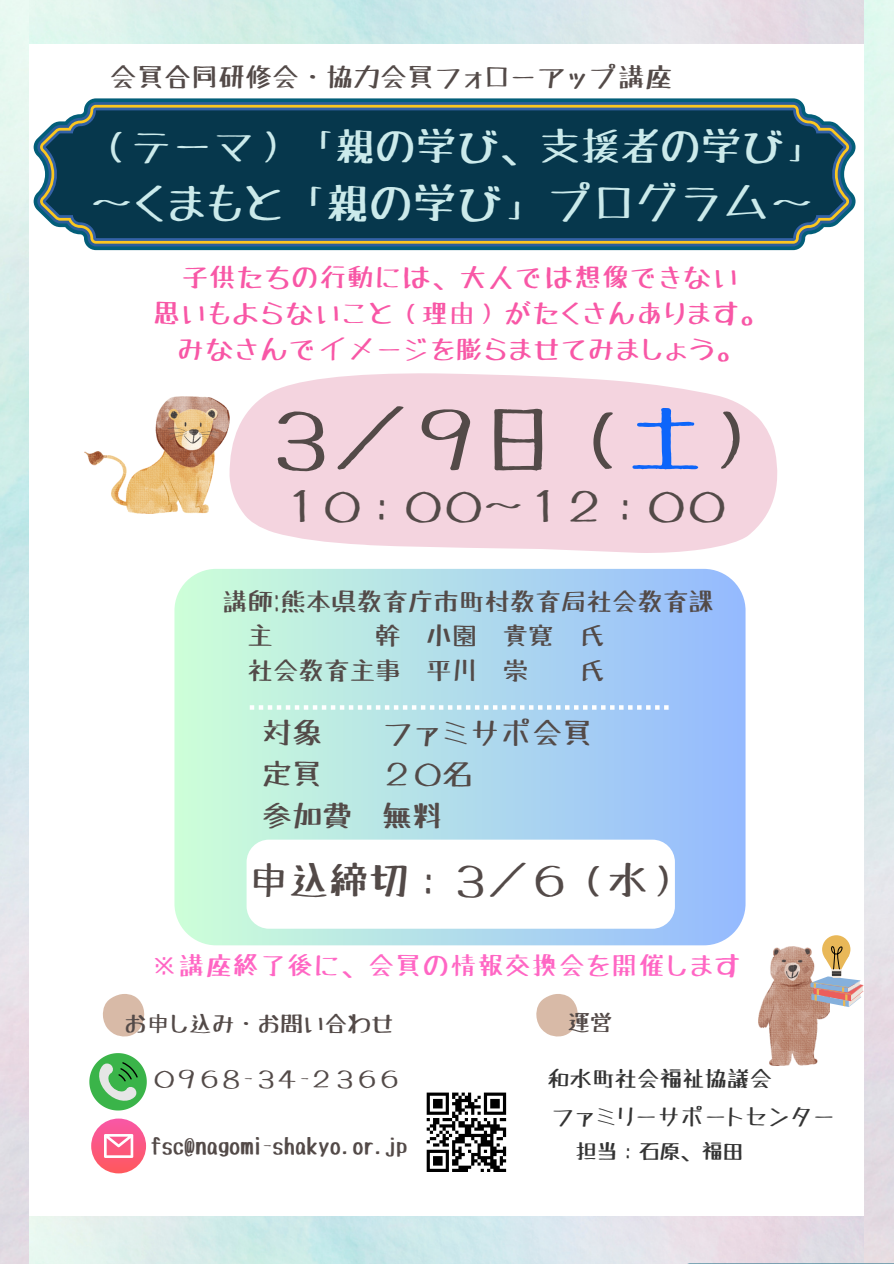
<style>
.page{position:relative;width:894px;height:1264px;background:#fff}
.page>*{position:absolute;margin:0;border:0;box-sizing:border-box;transform-origin:0 0}
.t1{font:73.65px "Tanuki Permanent Marker";color:#534a48}
.t2{font:43.05px "Tanuki Permanent Marker";color:#cbeaeb}
.t3{font:40.5px "Tanuki Permanent Marker";color:#534a48}
.t4{font:40.05px "Tanuki Permanent Marker";color:#cbeaeb}
.t5{font:39.75px "Tanuki Permanent Marker";color:#534a48}
.t6{font:30px/41.7px "Tanuki Permanent Marker";color:#534a48}
.t7{font:27px "Tanuki Permanent Marker";color:#534a48}
.t8{font:26.25px/36px "Tanuki Permanent Marker";letter-spacing:.05em;color:#f857a6;text-align:center}
.t9{font:25.8px "Tanuki Permanent Marker";letter-spacing:.05em;color:#ff66c4}
.t10{font:25.5px/34.8px "Tanuki Permanent Marker";color:#534a48}
.t11{font:22.5px "Tanuki Permanent Marker";color:#534a48}
.t12{font:22.5px "Tanuki Permanent Marker";color:#343434}
.t13{font:21px "Tanuki Permanent Marker";color:#343434}
.s1{color:#0d65fa}
</style>
<div class="page">
<img style="left:84px;top:397px;width:145px;height:117px">
<svg style="left:174px;top:569px;width:571px;height:376px;background:#b1dceb"></svg>
<img style="left:758px;top:946px;width:70px;height:119px">
<div style="left:246px;top:839px;width:428px;height:89px;background:#fff;border-radius:22px"></div>
<svg style="left:250px;top:705px;width:418px;height:4px"></svg>
<svg style="left:103px;top:994px;width:42px;height:43px"></svg>
<svg style="left:536px;top:994px;width:42px;height:43px"></svg>
<div style="left:821px;top:935px;width:29px;height:28px;background:#e9b858;border-radius:50%"></div>
<svg style="left:810px;top:941px;width:53px;height:66px"></svg>
<svg style="left:89px;top:1053px;width:58px;height:57px"></svg>
<svg style="left:426px;top:1092px;width:80px;height:79px"></svg>
<svg style="left:91px;top:1118px;width:55px;height:55px;background:#fb5e86"></svg>
<svg style="left:104px;top:1133px;width:29px;height:24px"></svg>
<svg style="left:229px;top:373px;width:549px;height:180px;background:#f5d9e3"></svg>
<svg style="left:627px;top:1263px;width:266px;height:1px"></svg>
<svg style="left:34px;top:98px;width:821px;height:152px;fill:#025e79"></svg>
<svg style="left:37px;top:102px;width:814px;height:144px;fill:#2c5e9b"></svg>
<svg style="left:40px;top:105px;width:808px;height:139px;fill:#fcc71f"></svg>
<svg style="left:43px;top:108px;width:803px;height:133px;background:#567caa"></svg>
<div style="left:46px;top:110px;width:797px;height:128px;background:#06374c"></div>
<p class="t7" style="left:110px;top:64px;width:563px">会員合同研修会・協力会員フォローアップ講座</p>
<p class="t4" style="left:90px;top:126px;width:736px">（テーマ）「親の学び、支援者の学び」</p>
<p class="t2" style="left:90px;top:182px;width:724px">〜くまもと「親の学び」プログラム〜</p>
<p class="t8" style="left:153px;top:260px;width:614px">子供たちの行動には、大人では想像できない<br>思いもよらないこと（理由）がたくさんあります。みなさんでイメージを膨らませてみましょう。</p>
<p class="t1" style="left:260px;top:402px;width:517px">３／９日（<span class="s1">土</span>）</p>
<h4 class="t3" style="left:280px;top:486px;width:447px">１０：００〜１２：００</h4>
<p class="t10" style="left:247px;top:584px;width:468px;text-indent:-25px">講師:熊本県教育庁市町村教育局社会教育課主</p>
<p class="t10" style="left:375px;top:619px;width:231px">幹小園貴寛氏</p>
<p class="t10" style="left:247px;top:653px;width:282px">社会教育主事 平川 崇</p>
<p class="t10" style="left:579px;top:653px;width:27px">氏</p>
<h4 class="t6" style="left:262px;top:712px;width:61px">対象</h4>
<h4 class="t6" style="left:382px;top:712px;width:212px">ファミサポ会員</h4>
<h4 class="t6" style="left:262px;top:753px;width:61px">定員</h4>
<h4 class="t6" style="left:262px;top:753px;width:211px;text-indent:120px">２０名参加費 無料</h4>
<p class="t5" style="left:249px;top:861px;width:439px">申込締切：３／６（水）</p>
<h2 class="t9" style="left:151px;top:953px;width:590px">※講座終了後に、会員の情報交換会を開催します</h2>
<p class="t11" style="left:124px;top:1012px;width:271px">お申し込み・お問い合わせ</p>
<h4 class="t11" style="left:567px;top:1011px;width:46px">運営</h4>
<p class="t11" style="left:152px;top:1067px;width:249px">０９６８-３４-２３６６</p>
<p class="t11" style="left:150px;top:1134px;width:258px">fsc@nagomi-shakyo.or.jp</p>
<h2 class="t12" style="left:547px;top:1067px;width:226px">和水町社会福祉協議会</h2>
<p class="t12" style="left:551px;top:1105px;width:285px">ファミリーサポートセンター</p>
<p class="t13" style="left:575px;top:1140px;width:169px">担当：石原、福田</p>
</div>
